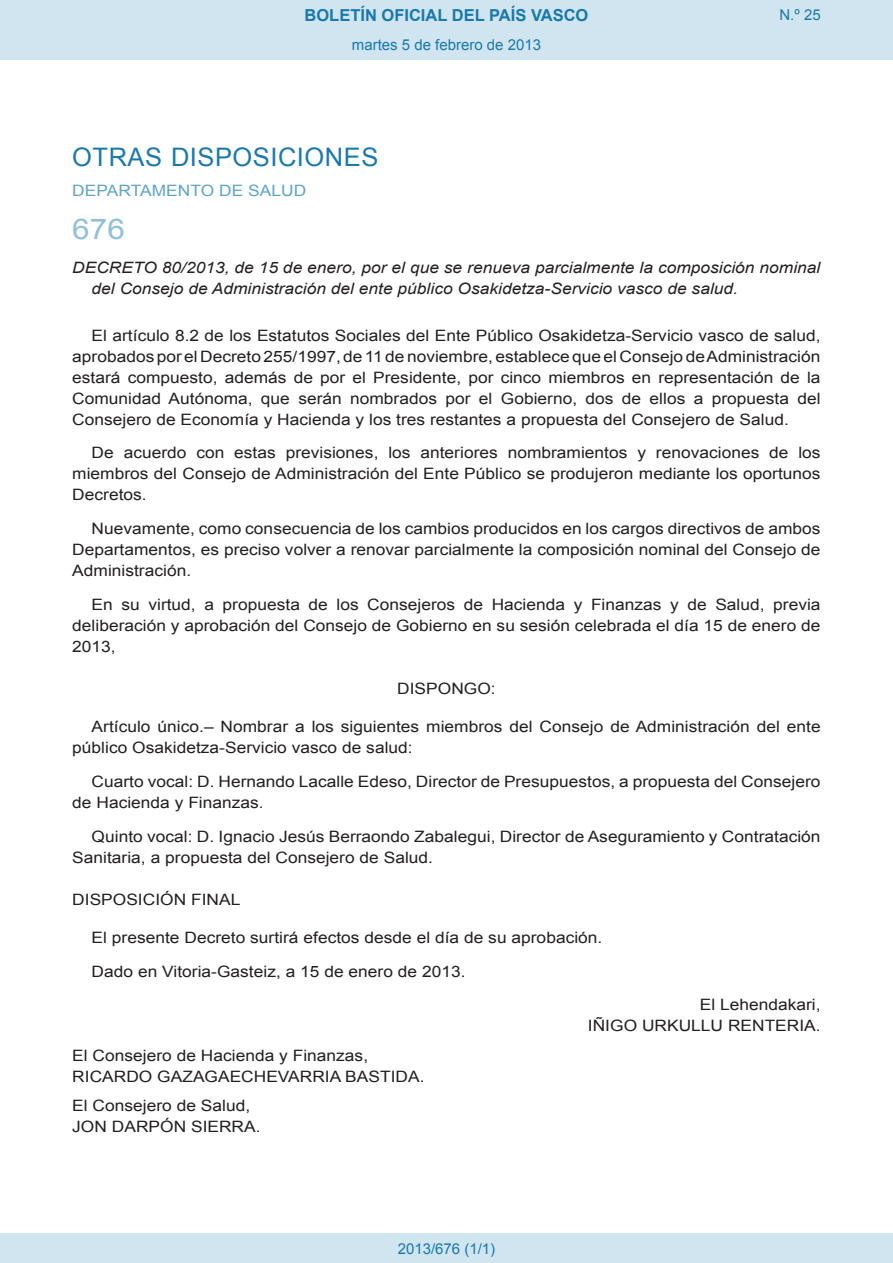
<style>
.page{position:relative;width:893px;height:1263px;background:#fff}
.page>*{position:absolute;margin:0;border:0;box-sizing:border-box;transform-origin:0 0}
.BOPVOrden{font:28.5px "Arial";color:#90c0db;scale:1.11 1}
.BOPVSeccion{font:25.5px "Arial";letter-spacing:.02em;color:#1879ad}
.t1{font:700 16.5px "Arial";color:#1879ad}
.BOPVDetalle{font:15.6px/21px "Arial";color:#231f20;text-align:justify;scale:1.11 1}
.BOPVTitulo{font:italic 15.6px/21px "Arial";color:#231f20;scale:1.11 1}
.BOPVFirmaPuesto{font:15.6px "Arial";color:#231f20;scale:1.11 1}
.BOPVFirmaNombre{font:15.6px "Arial";color:#231f20;scale:1.11 1}
.BOPVFirmaLugFec{font:15.6px "Arial";color:#231f20;scale:1.11 1}
.BOPVNombreLehen2{font:15.6px "Arial";color:#231f20;scale:1.11 1}
.BOPVOrganismo{font:15.6px "Arial";letter-spacing:.005em;color:#5ea4ca;scale:1.11 1}
.BOPVDisposicion{font:15.6px "Arial";color:#231f20;scale:1.11 1}
.BOPVPuestoLehen2{font:15.6px "Arial";color:#231f20;scale:1.11 1}
.BOPVClave{font:15.6px "Arial";color:#231f20;scale:1.11 1}
.Paginacion_Centro{font:15px "Arial";color:#1879ad}
</style>
<div class="page">
<div style="left:0;top:0;width:893px;height:60px;background:#d0e5f0"></div>
<div style="left:0;top:1233px;width:893px;height:30px;background:#d0e5f0"></div>
<p class="t1" style="left:305px;top:4px;width:285px">BOLETÍN OFICIAL DEL PAÍS VASCO</p>
<p class="Paginacion_Centro" style="left:352px;top:35px;width:191px">martes 5 de febrero de 2013</p>
<p class="Paginacion_Centro" style="left:779px;top:5px;width:43px">N.º 25</p>
<p class="BOPVSeccion" style="left:72px;top:141px;width:308px">OTRAS DISPOSICIONES</p>
<p class="BOPVOrganismo" style="left:72px;top:181px;width:212px">DEPARTAMENTO DE SALUD</p>
<p class="BOPVOrden" style="left:72px;top:211px;width:49px">676</p>
<p class="BOPVTitulo" style="left:92px;top:257px;width:658px;text-indent:-19px">DECRETO 80/2013, de 15 de enero, por el que se renueva parcialmente la composición nominal del Consejo de Administración del ente público Osakidetza-Servicio vasco de salud.</p>
<p class="BOPVDetalle" style="left:72px;top:325px;width:676px;text-indent:19px">El artículo 8.2 de los Estatutos Sociales del Ente Público Osakidetza-Servicio vasco de salud, aprobados por el Decreto 255/1997, de 11 de noviembre, establece que el Consejo de Administración estará compuesto, además de por el Presidente, por cinco miembros en representación de la Comunidad Autónoma, que serán nombrados por el Gobierno, dos de ellos a propuesta del Consejero de Economía y Hacienda y los tres restantes a propuesta del Consejero de Salud.</p>
<p class="BOPVDetalle" style="left:72px;top:442px;width:676px;text-indent:19px">De acuerdo con estas previsiones, los anteriores nombramientos y renovaciones de los miembros del Consejo de Administración del Ente Público se produjeron mediante los oportunos Decretos.</p>
<p class="BOPVDetalle" style="left:72px;top:518px;width:676px;text-indent:19px">Nuevamente, como consecuencia de los cambios producidos en los cargos directivos de ambos Departamentos, es preciso volver a renovar parcialmente la composición nominal del Consejo de Administración.</p>
<p class="BOPVDetalle" style="left:72px;top:594px;width:676px;text-indent:19px">En su virtud, a propuesta de los Consejeros de Hacienda y Finanzas y de Salud, previa deliberación y aprobación del Consejo de Gobierno en su sesión celebrada el día 15 de enero de 2013,</p>
<p class="BOPVClave" style="left:397px;top:678px;width:90px">DISPONGO:</p>
<p class="BOPVDetalle" style="left:72px;top:716px;width:676px;text-indent:19px">Artículo único.– Nombrar a los siguientes miembros del Consejo de Administración del ente público Osakidetza-Servicio vasco de salud:</p>
<p class="BOPVDetalle" style="left:72px;top:771px;width:675px;text-indent:19px">Cuarto vocal: D. Hernando Lacalle Edeso, Director de Presupuestos, a propuesta del Consejero de Hacienda y Finanzas.</p>
<p class="BOPVDetalle" style="left:72px;top:826px;width:676px;text-indent:19px">Quinto vocal: D. Ignacio Jesús Berraondo Zabalegui, Director de Aseguramiento y Contratación<br>Sanitaria, a propuesta del Consejero de Salud.</p>
<p class="BOPVDisposicion" style="left:72px;top:889px;width:153px">DISPOSICIÓN FINAL</p>
<p class="BOPVDetalle" style="left:92px;top:927px;width:462px">El presente Decreto surtirá efectos desde el día de su aprobación.</p>
<p class="BOPVFirmaLugFec" style="left:92px;top:961px;width:338px">Dado en Vitoria-Gasteiz, a 15 de enero de 2013.</p>
<p class="BOPVPuestoLehen2" style="left:700px;top:995px;width:110px">El Lehendakari,</p>
<p class="BOPVNombreLehen2" style="left:588px;top:1016px;width:211px">IÑIGO URKULLU RENTERIA.</p>
<p class="BOPVFirmaPuesto" style="left:72px;top:1045px;width:268px">El Consejero de Hacienda y Finanzas,</p>
<p class="BOPVFirmaNombre" style="left:72px;top:1066px;width:319px">RICARDO GAZAGAECHEVARRIA BASTIDA.</p>
<p class="BOPVFirmaPuesto" style="left:72px;top:1096px;width:162px">El Consejero de Salud,</p>
<p class="BOPVFirmaNombre" style="left:72px;top:1117px;width:171px">JON DARPÓN SIERRA.</p>
<p class="Paginacion_Centro" style="left:398px;top:1238px;width:99px">2013/676 (1/1)</p>
</div>
